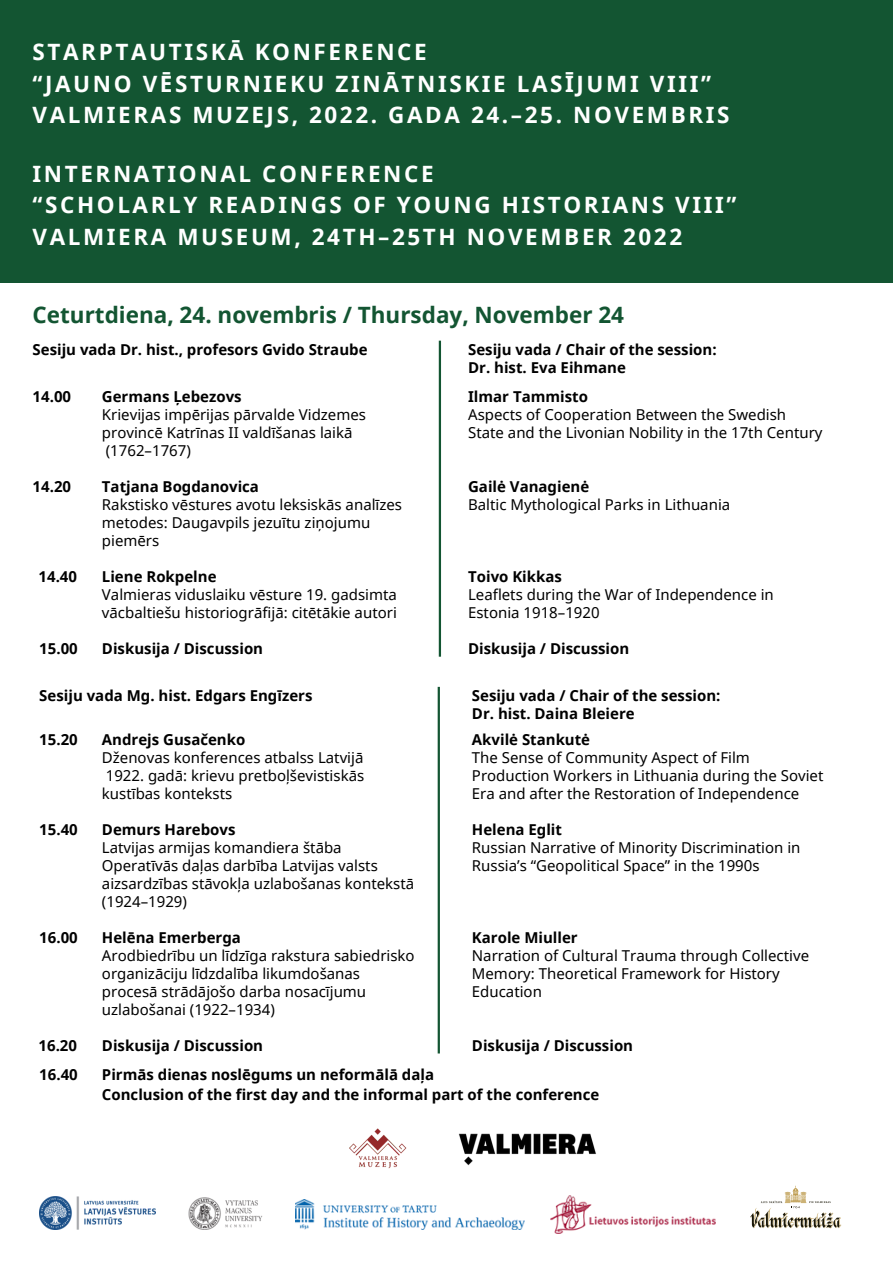
<style>
.page{position:relative;width:893px;height:1264px;background:#fff}
.page>*{position:absolute;margin:0;border:0;box-sizing:border-box;transform-origin:0 0}
.t1{font:700 22.5px/31.5px "Noto Sans";letter-spacing:.115em;color:#fff}
.t2{font:700 22.5px "Noto Sans";color:#135532}
.t3{font:15px/18px "Noto Sans";color:#000}
.t4{font:700 15px/18px "Noto Sans";color:#000}
</style>
<div class="page">
<div style="left:0;top:0;width:892px;height:282px;background:#135532"></div>
<img style="left:349px;top:1128px;width:58px;height:41px">
<img style="left:39px;top:1196px;width:116px;height:33px">
<img style="left:188px;top:1197px;width:74px;height:32px">
<img style="left:550px;top:1195px;width:165px;height:38px">
<img style="left:296px;top:1199px;width:228px;height:30px">
<img style="left:458px;top:1133px;width:138px;height:33px">
<svg style="left:750px;top:1185px;width:91px;height:43px"></svg>
<hr style="left:439px;top:340px;width:2px;height:316px;background:#135532">
<hr style="left:437px;top:687px;width:3px;height:366px;background:#135532">
<h1 class="t1" style="left:33px;top:36px;width:698px">STARPTAUTISKĀ KONFERENCE<br>“JAUNO VĒSTURNIEKU ZINĀTNISKIE LASĪJUMI VIII”<br>VALMIERAS MUZEJS, 2022. GADA 24.–25. NOVEMBRIS</h1>
<h1 class="t1" style="left:33px;top:157px;width:705px">INTERNATIONAL CONFERENCE<br>“SCHOLARLY READINGS OF YOUNG HISTORIANS VIII”<br>VALMIERA MUSEUM, 24TH–25TH NOVEMBER 2022</h1>
<h1 class="t2" style="left:33px;top:299px;width:593px">Ceturtdiena, 24. novembris / Thursday, November 24</h1>
<p class="t4" style="left:33px;top:340px;width:336px">Sesiju vada Dr. hist., profesors Gvido Straube</p>
<p class="t4" style="left:468px;top:340px;width:250px">Sesiju vada / Chair of the session:<br>Dr. hist. Eva Eihmane</p>
<p class="t4" style="left:102px;top:387px;width:141px">Germans Ļebezovs</p>
<p class="t3" style="left:102px;top:405px;width:265px">Krievijas impērijas pārvalde Vidzemes provincē Katrīnas II valdīšanas laikā (1762–1767)</p>
<p class="t4" style="left:102px;top:477px;width:158px">Tatjana Bogdanovica</p>
<p class="t3" style="left:102px;top:495px;width:302px">Rakstisko vēstures avotu leksiskās analīzes metodes: Daugavpils jezuītu ziņojumu piemērs</p>
<p class="t4" style="left:102px;top:567px;width:116px">Liene Rokpelne</p>
<p class="t3" style="left:102px;top:585px;width:296px">Valmieras viduslaiku vēsture 19. gadsimta vācbaltiešu historiogrāfijā: citētākie autori</p>
<p class="t4" style="left:102px;top:639px;width:163px">Diskusija / Discussion</p>
<p class="t4" style="left:33px;top:387px;width:40px">14.00</p>
<p class="t4" style="left:468px;top:387px;width:121px">Ilmar Tammisto</p>
<p class="t3" style="left:468px;top:405px;width:356px">Aspects of Cooperation Between the Swedish<br>State and the Livonian Nobility in the 17th Century</p>
<p class="t4" style="left:468px;top:477px;width:123px">Gailė Vanagienė</p>
<p class="t3" style="left:468px;top:495px;width:263px">Baltic Mythological Parks in Lithuania</p>
<p class="t4" style="left:33px;top:476px;width:40px">14.20</p>
<p class="t4" style="left:468px;top:567px;width:95px">Toivo Kikkas</p>
<p class="t3" style="left:468px;top:585px;width:307px">Leaflets during the War of Independence in<br>Estonia 1918–1920</p>
<p class="t4" style="left:468px;top:639px;width:163px">Diskusija / Discussion</p>
<p class="t4" style="left:39px;top:567px;width:40px">14.40</p>
<p class="t4" style="left:39px;top:639px;width:40px">15.00</p>
<p class="t4" style="left:39px;top:686px;width:274px">Sesiju vada Mg. hist. Edgars Engīzers</p>
<p class="t4" style="left:472px;top:686px;width:250px">Sesiju vada / Chair of the session:<br>Dr. hist. Daina Bleiere</p>
<p class="t4" style="left:102px;top:730px;width:145px">Andrejs Gusačenko</p>
<p class="t3" style="left:102px;top:748px;width:264px;text-align:justify">Dženovas konferences atbalss Latvijā 1922. gadā: krievu pretboļševistiskās kustības konteksts</p>
<p class="t4" style="left:102px;top:820px;width:135px">Demurs Harebovs</p>
<p class="t3" style="left:102px;top:838px;width:314px">Latvijas armijas komandiera štāba Operatīvās daļas darbība Latvijas valsts aizsardzības stāvokļa uzlabošanas kontekstā (1924–1929)</p>
<p class="t4" style="left:102px;top:928px;width:140px">Helēna Emerberga</p>
<p class="t3" style="left:102px;top:946px;width:314px">Arodbiedrību un līdzīga rakstura sabiedrisko organizāciju līdzdalība likumdošanas procesā strādājošo darba nosacījumu uzlabošanai (1922–1934)</p>
<p class="t4" style="left:102px;top:1036px;width:163px">Diskusija / Discussion</p>
<p class="t4" style="left:472px;top:730px;width:120px">Akvilė Stankutė</p>
<p class="t3" style="left:472px;top:748px;width:353px">The Sense of Community Aspect of Film<br>Production Workers in Lithuania during the Soviet<br>Era and after the Restoration of Independence</p>
<p class="t4" style="left:472px;top:820px;width:92px">Helena Eglit</p>
<p class="t3" style="left:472px;top:838px;width:330px">Russian Narrative of Minority Discrimination in<br>Russia’s “Geopolitical Space” in the 1990s</p>
<p class="t4" style="left:39px;top:730px;width:40px">15.20</p>
<p class="t4" style="left:39px;top:820px;width:40px">15.40</p>
<p class="t4" style="left:472px;top:928px;width:107px">Karole Miuller</p>
<p class="t3" style="left:472px;top:946px;width:339px">Narration of Cultural Trauma through Collective<br>Memory: Theoretical Framework for History<br>Education</p>
<p class="t4" style="left:39px;top:927px;width:40px">16.00</p>
<p class="t4" style="left:39px;top:1036px;width:40px">16.20</p>
<p class="t4" style="left:472px;top:1036px;width:163px">Diskusija / Discussion</p>
<p class="t4" style="left:39px;top:1065px;width:40px">16.40</p>
<p class="t4" style="left:102px;top:1063px;width:499px;line-height:20.2px">Pirmās dienas noslēgums un neformālā daļa<br>Conclusion of the first day and the informal part of the conference</p>
</div>
